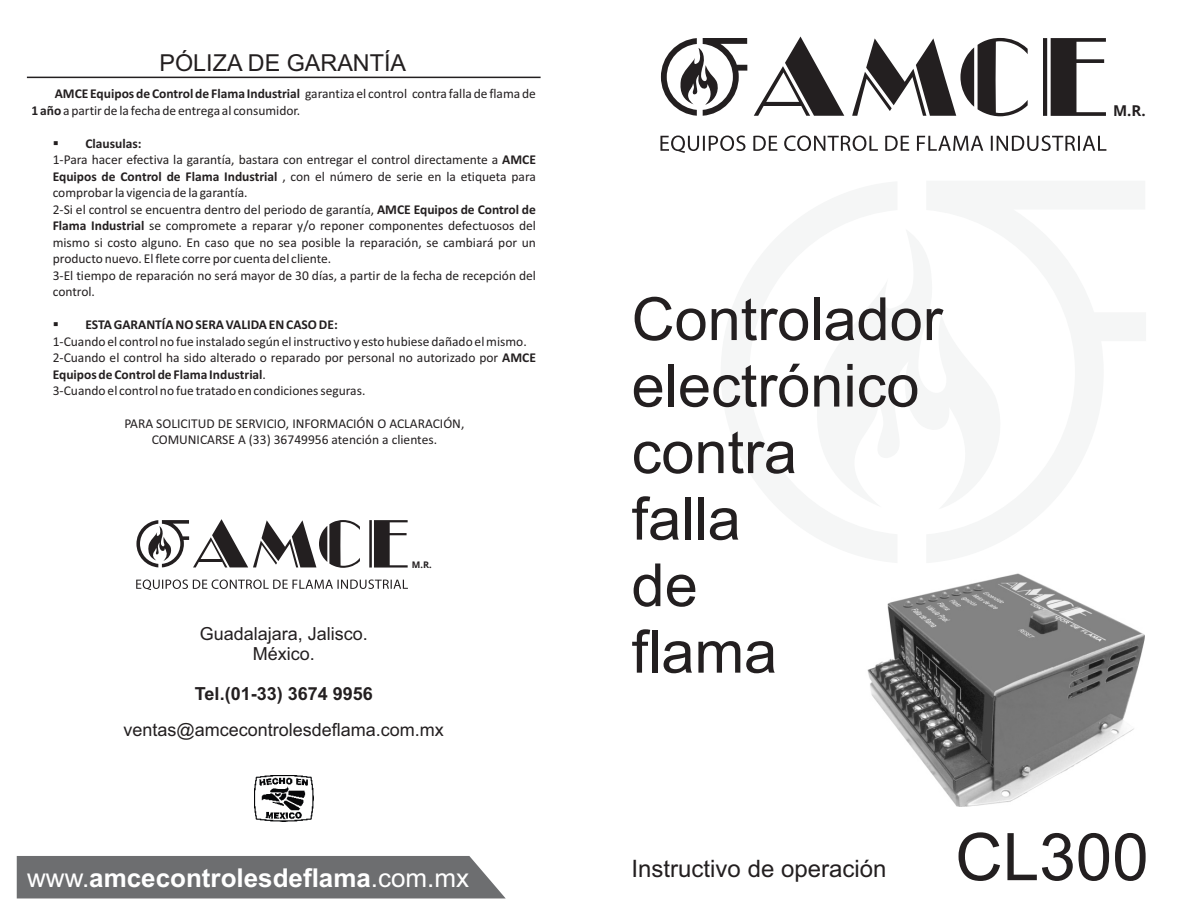
<style>
.page{position:relative;width:1188px;height:918px;background:#fff}
.page>*{position:absolute;margin:0;border:0;box-sizing:border-box;transform-origin:0 0}
.t1{font:65.7px "Arial";color:#231f20}
.t2{font:59.55px/66.4px "Arial";color:#231f20}
.t3{font:700 25.95px "Arial";color:#fff}
.t4{font:24px "Arial";color:#231f20}
.t5{font:23.4px "Arial";color:#231f20}
.t6{font:18px/20.1px "Arial";color:#231f20;text-align:center}
.t7{font:700 18px "Arial";color:#231f20}
.t8{font:700 15px "Open Sans";color:#231f20}
.t9{font:13.5px/16.5px "Calibri";color:#231f20}
.t10{font:700 13.5px "Calibri";color:#231f20}
.t11{font:700 9.15px "Open Sans";color:#231f20}
.s1{font-weight:700}
.s2{font-weight:400}
</style>
<div class="page">
<img style="left:867px;top:573px;width:277px;height:234px">
<div style="left:17px;top:856px;width:488px;height:42px;background:#6d6e70"></div>
<svg style="left:852px;top:38px;width:176px;height:78px"></svg>
<svg style="left:1043px;top:38px;width:63px;height:78px"></svg>
<svg style="left:754px;top:37px;width:90px;height:79px"></svg>
<svg style="left:661px;top:38px;width:86px;height:78px"></svg>
<svg style="left:660px;top:136px;width:446px;height:17px"></svg>
<hr style="left:27px;top:77px;width:514px;height:1px;background:#231f20">
<img style="left:255px;top:776px;width:58px;height:45px">
<svg style="left:369px;top:520px;width:39px;height:48px"></svg>
<svg style="left:136px;top:519px;width:224px;height:49px"></svg>
<svg style="left:136px;top:579px;width:272px;height:11px"></svg>
<h3 class="t5" style="left:160px;top:54px;width:248px">PÓLIZA DE GARANTÍA</h3>
<p class="t9" style="left:31px;top:87px;width:506px;text-indent:23px"><span class="s1">AMCE Equipos de Control de Flama Industrial</span> garantiza el control contra falla de flama de<br><span class="s1">1 año</span> a partir de la fecha de entrega al consumidor.</p>
<p class="t10" style="left:53px;top:138px;width:90px">▪ Clausulas:</p>
<p class="t9" style="left:53px;top:153px;width:485px;text-align:justify">1-Para hacer efectiva la garantía, bastara con entregar el control directamente a <span class="s1">AMCE Equipos de Control de Flama Industrial</span> , con el número de serie en la etiqueta para comprobar la vigencia de la garantía.</p>
<p class="t9" style="left:53px;top:202px;width:485px;text-align:justify">2-Si el control se encuentra dentro del periodo de garantía, <span class="s1">AMCE Equipos de Control de Flama Industrial</span> se compromete a reparar y/o reponer componentes defectuosos del mismo si costo alguno. En caso que no sea posible la reparación, se cambiará por un producto nuevo. El flete corre por cuenta del cliente.</p>
<p class="t9" style="left:53px;top:268px;width:485px">3-El tiempo de reparación no será mayor de 30 días, a partir de la fecha de recepción del control.</p>
<p class="t10" style="left:53px;top:319px;width:286px">▪ ESTA GARANTÍA NO SERA VALIDA EN CASO DE:</p>
<p class="t9" style="left:53px;top:334px;width:476px">1-Cuando el control no fue instalado según el instructivo y esto hubiese dañado el mismo.</p>
<p class="t9" style="left:53px;top:350px;width:485px">2-Cuando el control ha sido alterado o reparado por personal no autorizado por <span class="s1">AMCE<br>Equipos de Control de Flama Industrial</span>.</p>
<p class="t9" style="left:53px;top:383px;width:314px">3-Cuando el control no fue tratado en condiciones seguras.</p>
<p class="t9" style="left:124px;top:416px;width:342px;text-align:center">PARA SOLICITUD DE SERVICIO, INFORMACIÓN O ACLARACIÓN,<br>COMUNICARSE A (33) 36749956 atención a clientes.</p>
<p class="t11" style="left:412px;top:561px;width:21px">M.R.</p>
<h3 class="t6" style="left:200px;top:625px;width:170px">Guadalajara, Jalisco.<br>México.</h3>
<h3 class="t7" style="left:195px;top:687px;width:179px">Tel.(01-33) 3674 9956</h3>
<h3 class="t6" style="left:124px;top:721px;width:322px">ventas@amcecontrolesdeflama.com.mx</h3>
<h3 class="t3" style="left:27px;top:868px;width:443px"><span class="s2">www.</span>amcecontrolesdeflama<span class="s2">.com.mx</span></h3>
<p class="t8" style="left:1113px;top:105px;width:34px">M.R.</p>
<h2 class="t2" style="left:632px;top:291px;width:313px">Controlador electrónico contra<br>falla<br>de<br>flama</h2>
<h3 class="t4" style="left:632px;top:860px;width:256px">Instructivo de operación</h3>
<h1 class="t1" style="left:955px;top:832px;width:195px">CL300</h1>
</div>
